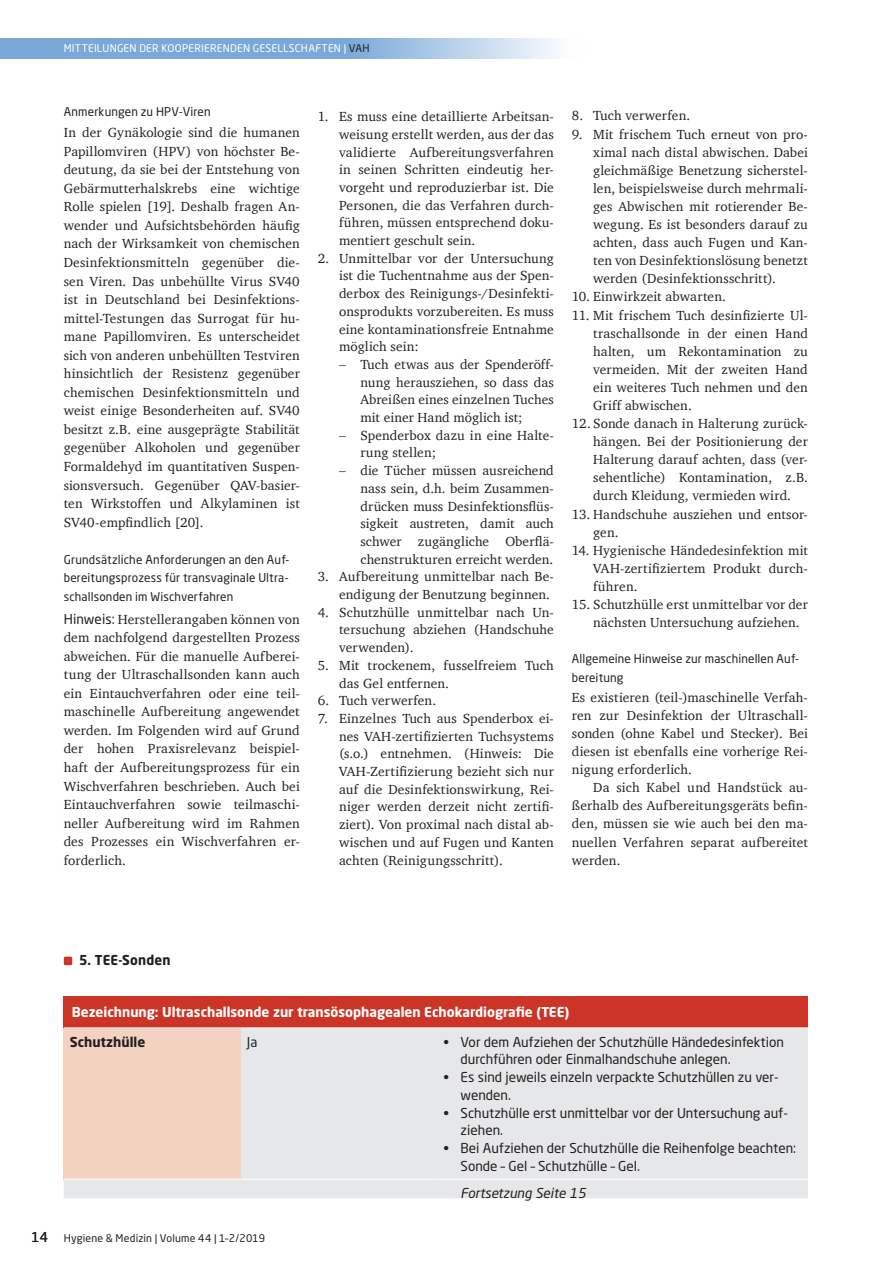
<style>
.page{position:relative;width:893px;height:1263px;background:#fff}
.page>*{position:absolute;margin:0;border:0;box-sizing:border-box;transform-origin:0 0}
.t1{font:13.5px/18.6px "Charter";letter-spacing:.01em;color:#231f20;text-align:justify}
.t2{font:13.5px/17.7px "Neo Sans Pro";color:#231f20}
.t3{font:700 13.5px "Neo Sans Pro";color:#fff}
.t4{font:700 13.5px "Neo Sans Pro";color:#231f20}
.t5{font:italic 13.5px "Neo Sans Pro";color:#231f20}
.t6{font:12px/18.6px "Neo Sans Pro";letter-spacing:.01em;color:#231f20}
.t7{font:10.5px "Neo Sans Pro";letter-spacing:.02em;color:#fff}
.t8{font:10.5px "Neo Sans Pro";letter-spacing:.015em;color:#231f20}
.s1{color:#231f20}
.s2{font-family:"Neo Sans Pro"}
.s3{font-size:13.5px}
</style>
<div class="page">
<svg style="left:0;top:38px;width:555px;height:21px;fill:#79a8d9"></svg>
<div style="left:64px;top:957px;width:8px;height:8px;background:#cc3428;border-radius:2px"></div>
<div style="left:64px;top:996px;width:744px;height:32px;background:#cc3428"></div>
<div style="left:64px;top:1028px;width:177px;height:151px;background:#f4d2c2"></div>
<div style="left:241px;top:1028px;width:567px;height:151px;background:#e6e7e9"></div>
<div style="left:64px;top:1180px;width:744px;height:18px;background:#e6e7e9"></div>
<hr style="left:64px;top:1027px;width:177px;height:1px;background:#fff">
<hr style="left:241px;top:1027px;width:197px;height:1px;background:#fff">
<hr style="left:438px;top:1027px;width:370px;height:1px;background:#fff">
<p class="t7" style="left:64px;top:42px;width:307px">MITTEILUNGEN DER KOOPERIERENDEN GESELLSCHAFTEN | <span class="s1">VAH</span></p>
<p class="t6" style="left:64px;top:103px;width:148px">Anmerkungen zu HPV-Viren</p>
<p class="t1" style="left:64px;top:123px;width:238px">In der Gynäkologie sind die humanen Papillomviren (HPV) von höchster Be&shy;deutung, da sie bei der Entstehung von Gebärmutterhalskrebs eine wichtige Rolle spielen [19]. Deshalb fragen An&shy;wender und Aufsichtsbehörden häufig nach der Wirksamkeit von chemischen Desinfektionsmitteln gegenüber die&shy;sen Viren. Das unbehüllte Virus SV40 ist in Deutschland bei Desinfektions&shy;mittel-Testungen das Surrogat für hu&shy;mane Papillomviren. Es unterscheidet sich von anderen unbehüllten Testviren hinsichtlich der Resistenz gegenüber chemischen Desinfektionsmitteln und weist einige Besonderheiten auf. SV40 besitzt z.B. eine ausgeprägte Stabilität gegenüber Alkoholen und gegenüber Formaldehyd im quantitativen Suspen&shy;sionsversuch. Gegenüber QAV-basier&shy;ten Wirkstoffen und Alkylaminen ist SV40-empfindlich [20].</p>
<p class="t6" style="left:64px;top:550px;width:227px;text-align:justify">Grundsätzliche Anforderungen an den Auf&shy;bereitungsprozess für transvaginale Ultra&shy;schallsonden im Wischverfahren</p>
<p class="t1" style="left:64px;top:609px;width:238px"><span class="s2">Hinweis:</span> Herstellerangaben können von dem nachfolgend dargestellten Prozess abweichen. Für die manuelle Aufberei&shy;tung der Ultraschallsonden kann auch ein Eintauchverfahren oder eine teil&shy;maschinelle Aufbereitung angewendet werden. Im Folgenden wird auf Grund der hohen Praxisrelevanz beispiel&shy;haft der Aufbereitungsprozess für ein Wischverfahren beschrieben. Auch bei Eintauchverfahren sowie teilmaschi&shy;neller Aufbereitung wird im Rahmen des Prozesses ein Wischverfahren er&shy;forderlich.</p>
<p class="t1" style="left:339px;top:107px;width:216px;line-height:17.7px;text-indent:-21px">1. Es muss eine detaillierte Arbeitsan&shy;weisung erstellt werden, aus der das validierte Aufbereitungsverfahren in seinen Schritten eindeutig her&shy;vorgeht und reproduzierbar ist. Die Personen, die das Verfahren durch&shy;führen, müssen entsprechend doku&shy;mentiert geschult sein.</p>
<p class="t1" style="left:339px;top:249px;width:216px;line-height:17.7px;text-indent:-21px">2. Unmittelbar vor der Untersuchung ist die Tuchentnahme aus der Spen&shy;derbox des Reinigungs-/Desinfekti&shy;onsprodukts vorzubereiten. Es muss eine kontaminationsfreie Entnahme möglich sein:</p>
<p class="t1" style="left:360px;top:355px;width:195px;line-height:17.7px;text-indent:-21px">– Tuch etwas aus der Spenderöff&shy;nung herausziehen, so dass das Abreißen eines einzelnen Tuches mit einer Hand möglich ist;</p>
<p class="t1" style="left:360px;top:426px;width:195px;line-height:17.7px;text-indent:-21px">– Spenderbox dazu in eine Halte&shy;rung stellen;</p>
<p class="t1" style="left:360px;top:461px;width:195px;line-height:17.7px;text-indent:-21px">– die Tücher müssen ausreichend nass sein, d.h. beim Zusammen&shy;drücken muss Desinfektionsflüs&shy;sigkeit austreten, damit auch schwer zugängliche Oberflä&shy;chenstrukturen erreicht werden.</p>
<p class="t1" style="left:318px;top:568px;width:238px;line-height:17.7px;text-align:right">3. Aufbereitung unmittelbar nach Be&shy;endigung der Benutzung beginnen.</p>
<p class="t1" style="left:339px;top:603px;width:216px;line-height:17.7px;text-indent:-21px">4. Schutzhülle unmittelbar nach Un&shy;tersuchung abziehen (Handschuhe verwenden).</p>
<p class="t1" style="left:339px;top:656px;width:216px;line-height:17.7px;text-indent:-21px">5. Mit trockenem, fusselfreiem Tuch das Gel entfernen.</p>
<p class="t1" style="left:318px;top:691px;width:120px">6. Tuch verwerfen.</p>
<p class="t1" style="left:339px;top:709px;width:216px;line-height:17.7px;text-indent:-21px">7. Einzelnes Tuch aus Spenderbox ei&shy;nes VAH-zertifizierten Tuchsystems (s.o.) entnehmen. (Hinweis: Die VAH-Zertifizierung bezieht sich nur auf die Desinfektionswirkung, Rei&shy;niger werden derzeit nicht zertifi&shy;ziert). Von proximal nach distal ab&shy;wischen und auf Fugen und Kanten achten (Reinigungsschritt).</p>
<p class="t1" style="left:572px;top:106px;width:120px">8. Tuch verwerfen.</p>
<p class="t1" style="left:593px;top:125px;width:216px;line-height:18.1px;text-indent:-21px">9. Mit frischem Tuch erneut von pro&shy;ximal nach distal abwischen. Dabei gleichmäßige Benetzung sicherstel&shy;len, beispielsweise durch mehrmali&shy;ges Abwischen mit rotierender Be&shy;wegung. Es ist besonders darauf zu achten, dass auch Fugen und Kan&shy;ten von Desinfektionslösung benetzt werden (Desinfektionsschritt).</p>
<p class="t1" style="left:572px;top:287px;width:155px">10. Einwirkzeit abwarten.</p>
<p class="t1" style="left:593px;top:306px;width:216px;line-height:18.1px;text-indent:-21px">11. Mit frischem Tuch desinfizierte Ul&shy;traschallsonde in der einen Hand halten, um Rekontamination zu vermeiden. Mit der zweiten Hand ein weiteres Tuch nehmen und den Griff abwischen.</p>
<p class="t1" style="left:593px;top:414px;width:216px;line-height:18.1px;text-indent:-21px">12. Sonde danach in Halterung zurück&shy;hängen. Bei der Positionierung der Halterung darauf achten, dass (ver&shy;sehentliche) Kontamination, z.B. durch Kleidung, vermieden wird.</p>
<p class="t1" style="left:593px;top:505px;width:216px;line-height:18.1px;text-indent:-21px">13. Handschuhe ausziehen und entsor&shy;gen.</p>
<p class="t1" style="left:593px;top:541px;width:216px;line-height:18.1px;text-indent:-21px">14. Hygienische Händedesinfektion mit VAH-zertifiziertem Produkt durch&shy;führen.</p>
<p class="t1" style="left:593px;top:595px;width:216px;line-height:18.1px;text-indent:-21px">15. Schutzhülle erst unmittelbar vor der nächsten Untersuchung aufziehen.</p>
<p class="t6" style="left:572px;top:650px;width:229px;line-height:18.1px">Allgemeine Hinweise zur maschinellen Auf&shy;bereitung</p>
<p class="t1" style="left:572px;top:688px;width:238px;line-height:18.1px">Es existieren (teil-)maschinelle Verfah&shy;ren zur Desinfektion der Ultraschall&shy;sonden (ohne Kabel und Stecker). Bei diesen ist ebenfalls eine vorherige Rei&shy;nigung erforderlich.</p>
<p class="t1" style="left:572px;top:778px;width:238px;line-height:18.1px;text-indent:21px">Da sich Kabel und Handstück au&shy;ßerhalb des Aufbereitungsgeräts befin&shy;den, müssen sie wie auch bei den ma&shy;nuellen Verfahren separat aufbereitet werden.</p>
<p class="t4" style="left:79px;top:951px;width:93px">5. TEE-Sonden</p>
<p class="t3" style="left:72px;top:1003px;width:499px">Bezeichnung: Ultraschallsonde zur transösophagealen Echokardiografie (TEE)</p>
<p class="t4" style="left:70px;top:1033px;width:77px">Schutzhülle</p>
<p class="t2" style="left:247px;top:1033px;width:12px">Ja</p>
<p class="t2" style="left:461px;top:1033px;width:325px;text-indent:-17px">• Vor dem Aufziehen der Schutzhülle Händedesinfektion durchführen oder Einmalhandschuhe anlegen.</p>
<p class="t2" style="left:461px;top:1068px;width:320px;text-indent:-17px">• Es sind jeweils einzeln verpackte Schutzhüllen zu ver&shy;wenden.</p>
<p class="t2" style="left:461px;top:1103px;width:329px;text-indent:-17px">• Schutzhülle erst unmittelbar vor der Untersuchung auf&shy;ziehen.</p>
<p class="t2" style="left:461px;top:1139px;width:337px;text-indent:-17px">• Bei Aufziehen der Schutzhülle die Reihenfolge beachten:<br>Sonde – Gel – Schutzhülle – Gel.</p>
<p class="t5" style="left:461px;top:1185px;width:127px">Fortsetzung Seite 15</p>
<p class="t8" style="left:31px;top:1231px;width:235px"><span class="s3">14</span> Hygiene &amp; Medizin | Volume 44 | 1–2/2019</p>
</div>
